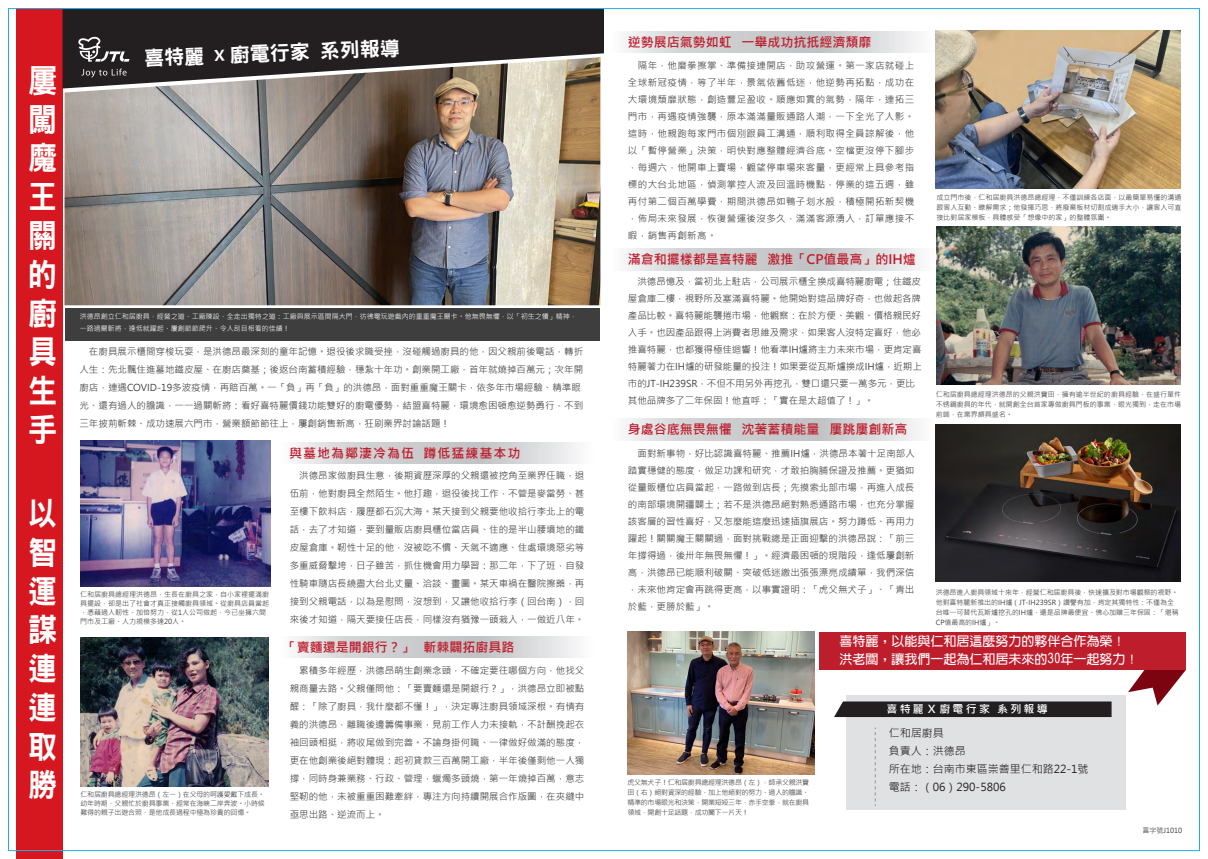
<style>
.page{position:relative;width:1208px;height:859px;background:#fff}
.page>*{position:absolute;margin:0;border:0;box-sizing:border-box;transform-origin:0 0}
.t1{font:32.3px/38.8px "DFN Hei XB HK BF";color:#fff;text-align:justify;scale:.9 1}
.t2{font:20px "DFN Hei XB HK BF";color:#fff}
.t3{font:700 13px "Microsoft Jheng Hei";color:#be1d2c}
.t4{font:700 13px/18px "New Gothic";color:#fff}
.t5{font:700 13px "Microsoft Jheng Hei";letter-spacing:.075em;color:#be1d2c}
.t6{font:11px/18px "Microsoft Jheng Hei";color:#231f20}
.t7{font:700 11px "Microsoft Jheng Hei";letter-spacing:.2em;color:#fff}
.t8{font:9.5px/17px "Microsoft Jheng Hei";color:#3e3e3f;text-align:justify}
.t9{font:7px/10px "Microsoft Jheng Hei";letter-spacing:-.01em;color:#3e3e3f;text-align:justify}
.t10{font:7px/12px "Microsoft Jheng Hei";color:#fff}
.s1{font-family:"Microsoft Jheng Hei";font-weight:700}
</style>
<div class="page">
<svg style="left:1128px;top:670px;width:58px;height:35px"></svg>
<div style="left:846px;top:695px;width:279px;height:114px;background:#e0e1e3"></div>
<svg style="left:834px;top:701px;width:277px;height:16px;background:#2c2829"></svg>
<svg style="left:294px;top:442px;width:284px;height:22px;background:#d4d5d7"></svg>
<svg style="left:294px;top:636px;width:284px;height:21px;background:#d4d5d7"></svg>
<svg style="left:626px;top:31px;width:292px;height:22px;background:#d4d5d7"></svg>
<svg style="left:626px;top:249px;width:293px;height:21px;background:#d4d5d7"></svg>
<div style="left:65px;top:308px;width:534px;height:33px;background:#3e3e3f"></div>
<div style="left:17px;top:9px;width:46px;height:850px;background:#d7171f"></div>
<svg style="left:626px;top:419px;width:292px;height:21px;background:#d4d5d7"></svg>
<div style="left:63px;top:10px;width:541px;height:79px;background:#231f20"></div>
<svg style="left:875px;top:727px;width:1px;height:79px"></svg>
<svg style="left:78px;top:36px;width:52px;height:21px"></svg>
<img style="left:64px;top:57px;width:536px;height:248px">
<img style="left:935px;top:31px;width:245px;height:158px">
<img style="left:935px;top:424px;width:245px;height:158px">
<img style="left:936px;top:227px;width:244px;height:157px">
<img style="left:627px;top:632px;width:187px;height:142px">
<div style="left:819px;top:632px;width:367px;height:38px;background:#be1d2c"></div>
<img style="left:81px;top:441px;width:189px;height:146px">
<img style="left:81px;top:637px;width:187px;height:149px">
<h1 class="t1" style="left:28px;top:61px;width:33px">屢闖魔王關的廚具生手</h1>
<h1 class="t1" style="left:28px;top:494px;width:33px">以智運謀連連取勝</h1>
<h2 class="t2" style="left:144px;top:47px;width:257px;rotate:-2deg">喜特麗 <span class="s1">x</span> 廚電行家 系列報導</h2>
<p class="t10" style="left:80px;top:311px;width:498px">洪德昂創立仁和居廚具，經營之道、工廠陳設，全走出獨特之道：工廠與展示區間隔大門，彷彿電玩遊戲內的重重魔王關卡。他無畏無懼，以「初生之犢」精神，一路過關斬將，逢低就躍起、屢創節節爬升、令人刮目相看的佳績！</p>
<p class="t8" style="left:79px;top:343px;width:505px;line-height:18px;text-align:left">　在廚具展示櫃間穿梭玩耍，是洪德昂最深刻的童年記憶。退役後求職受挫，沒碰觸過廚具的他，因父親前後電話，轉折人生：先北飄住進墓地鐡皮屋、在廚店奠基；後返台南蓄積經驗，穩紮十年功。創業開工廠，首年就燒掉百萬元；次年開廚店，連遇COVID-19多波疫情，再賠百萬。一「負」再「負」的洪德昂，面對重重魔王關卡，依多年市場經驗、精準眼光、還有過人的膽識，一一過關斬將：看好喜特麗價錢功能雙好的廚電優勢，結盟喜特麗，環境愈困頓愈逆勢勇行，不到三年披荊斬棘、成功速展六門市，營業額節節往上，屢創銷售新高，狂刷業界討論話題！</p>
<p class="t9" style="left:80px;top:590px;width:190px;line-height:9px;text-align:left">仁和居廚具總經理洪德昂，生長在廚具之家，自小家裡擺滿廚具擺設，卻是出了社會才真正接觸廚具領域。從廚具店員當起，憑藉過人靭性、加倍努力，從1人公司做起，今已坐擁六間門市及工廠、人力規模多達20人。</p>
<p class="t9" style="left:80px;top:789px;width:186px;line-height:9px">仁和居廚具總經理洪德昂（左一）在父母的呵護愛戴下成長。幼年時期，父親忙於廚具事業、經常在海峽二岸奔波。小時候難得的親子出遊合照，是他成長過程中極為珍貴的回憶。</p>
<h3 class="t5" style="left:289px;top:445px;width:233px">與墓地為鄰淒冷為伍 蹲低猛練基本功</h3>
<p class="t8" style="left:290px;top:466px;width:296px;line-height:18px">　洪德昂家做廚具生意，後期資歷深厚的父親還被挖角至業界任職，退伍前，他對廚具全然陌生。他打趣，退役後找工作，不管是麥當勞、甚至樓下飲料店，履歷都石沉大海。某天接到父親要他收拾行李北上的電話，去了才知道，要到量販店廚具櫃位當店員、住的是半山腰墳地的鐵皮屋倉庫。靭性十足的他，沒被吃不慣、天氣不適應、住處環境惡劣等多重威脅擊垮，日子雖苦，抓住機會用力學習：那二年，下了班，自發性騎車隨店長繞盡大台北丈量、洽談、畫圖。某天車禍在醫院擦藥，再接到父親電話，以為是慰問，沒想到，又讓他收拾行李（回台南），回來後才知道，隔天要接任店長，同樣沒有猶豫一頭栽入，一做近八年。</p>
<h3 class="t3" style="left:284px;top:639px;width:232px">「賣麵還是開銀行？」 斬棘闢拓廚具路</h3>
<p class="t8" style="left:290px;top:661px;width:296px;line-height:18px">　累積多年經歷，洪德昂萌生創業念頭，不確定要往哪個方向，他找父親商量去路。父親僅問他：「要賣麵還是開銀行？」，洪德昂立即被點醒：「除了廚具，我什麼都不懂！」，決定專注廚具領域深根。有情有義的洪德昂，離職後邊籌備事業，見前工作人力未接軌，不計酬挽起衣袖回頭相挺，將收尾做到完善。不論身掛何職、一律做好做滿的態度，更在他創業後絕對體現：起初貸款三百萬開工廠，半年後僅剩他一人獨撐，同時身兼業務、行政、管理，蠟燭多頭燒，第一年燒掉百萬，意志堅靭的他，未被重重困難牽絆，專注方向持續開展合作版圖，在夾縫中亟思出路、逆流而上。</p>
<h3 class="t3" style="left:628px;top:34px;width:245px">逆勢展店氣勢如虹 一舉成功抗扺經濟頹靡</h3>
<p class="t8" style="left:628px;top:57px;width:288px">　隔年，他磨拳擦掌、準備接連開店，助攻營運。第一家店就碰上全球新冠疫情，等了半年，景氣依舊低迷，他逆勢再拓點，成功在大環境頹靡狀態，創造豐足盈收。順應如貫的氣勢，隔年，連拓三門市，再遇疫情強襲，原本滿滿量販通路人潮，一下全光了人影。這時，他親跑每家門市個別跟員工溝通，順利取得全員諒解後，他以「暫停營業」決策，明快對應整體經濟谷底。空檔更沒停下腳步，每週六，他開車上賣場，觀望停車場來客量，更經常上具參考指標的大台北地區，偵測掌控人流及回溫時機點，停業的這五週，雖再付第二個百萬學費，期間洪德昂如鴨子划水般，積極開拓新契機，佈局未來發展，恢復營運後沒多久，滿滿客源湧入，訂單應接不暇，銷售再創新高。</p>
<h3 class="t3" style="left:628px;top:251px;width:289px">滿倉和擺樣都是喜特麗 激推「CP值最高」的IH爐</h3>
<p class="t8" style="left:628px;top:273px;width:295px;text-align:left">　洪德昂憶及，當初北上駐店，公司展示櫃全換成喜特麗廚電；住鐡皮屋倉庫二樓，視野所及塞滿喜特麗。他開始對這品牌好奇，也做起各牌產品比較。喜特麗能襲捲市場，他觀察：在於方便、美觀、價格親民好入手。也因產品跟得上消費者思維及需求，如果客人沒特定喜好，他必推喜特麗，也都獲得極佳迴響！他看準IH爐將主力未來市場，更肯定喜特麗著力在IH爐的研發能量的投注！如果要從瓦斯爐換成IH爐，近期上市的JT-IH239SR，不但不用另外再挖孔，雙口還只要一萬多元，更比其他品牌多了二年保固！他直呼：「實在是太超值了！」。</p>
<h3 class="t3" style="left:628px;top:421px;width:281px">身處谷底無畏無懼 沈著蓄積能量 屢跳屢創新高</h3>
<p class="t8" style="left:628px;top:445px;width:288px">　面對新事物，好比認識喜特麗、推薦IH爐，洪德昂本著十足南部人踏實穩健的態度，做足功課和研究，才敢拍胸脯保證及推薦。更猶如從量販櫃位店員當起，一路做到店長；先摸索北部市場，再進入成長的南部環境開疆闢土；若不是洪德昂絕對熟悉通路市場，也充分掌握該客層的習性喜好，又怎麼能這麼迅速插旗展店。努力蹲低、再用力躍起！關關魔王關關過，面對挑戰總是正面迎擊的洪德昂說：「前三年撐得過，後卅年無畏無懼！」。經濟最困頓的現階段，逢低屢創新高，洪德昂已能順利破關、突破低迷繳出張張漂亮成績單，我們深信，未來他肯定會再跳得更高，以事實證明：「虎父無犬子」、「青出於藍，更勝於藍」。</p>
<p class="t9" style="left:936px;top:192px;width:247px">成立門市後，仁和居廚具洪德昂總經理，不僅訓練各店面，以最簡單易懂的溝通跟客人互動、瞭解需求；他發揮巧思，將廢棄板材切割成適手大小，讓客人可直接比對居家模板，具體感受「想像中的家」的整體氛圍。</p>
<p class="t9" style="left:936px;top:390px;width:246px">仁和居廚具總經理洪德昂的父親洪寶田，擁有逾半世紀的廚具經驗，在盛行單件不锈鋼廚具的年代，就開創全台首家專做廚具門板的事業，眼光獨到，走在市場前端，在業界頗具盛名。</p>
<p class="t9" style="left:935px;top:587px;width:244px;text-align:left">洪德昂進入廚具領域十來年，經營仁和居廚具後，快速擴及對市場觀察的視野。他對喜特麗新推出的IH爐（JT-IH239SR）讚譽有加，肯定其獨特性：不僅為全台唯一可替代瓦斯爐挖孔的IH爐，還是品牌最便宜、佛心加贈三年保固：「堪稱CP值最高的IH爐」。</p>
<h3 class="t4" style="left:839px;top:632px;width:300px">喜特麗，以能與仁和居這麼努力的夥伴合作為榮！洪老闆，讓我們一起為仁和居未來的30年一起努力！</h3>
<p class="t9" style="left:627px;top:777px;width:183px">虎父無犬子！仁和居廚具總經理洪德昂（左），師承父親洪寶田（右）絕對資深的經驗，加上他絕對的努力、過人的膽識、精準的市場眼光和決策，開業短短三年，赤手空拳，就在廚具領域，開創十足話題，成功闖下一片天！</p>
<p class="t7" style="left:886px;top:702px;width:163px">喜特麗Ｘ廚電行家 系列報導</p>
<p class="t6" style="left:888px;top:724px;width:201px">仁和居廚具<br>負責人：洪德昂<br>所在地：台南市東區崇善里仁和路22-1號電話：（06）290-5806</p>
<p class="t9" style="left:1142px;top:825px;width:41px">喜字號J1010</p>
</div>
